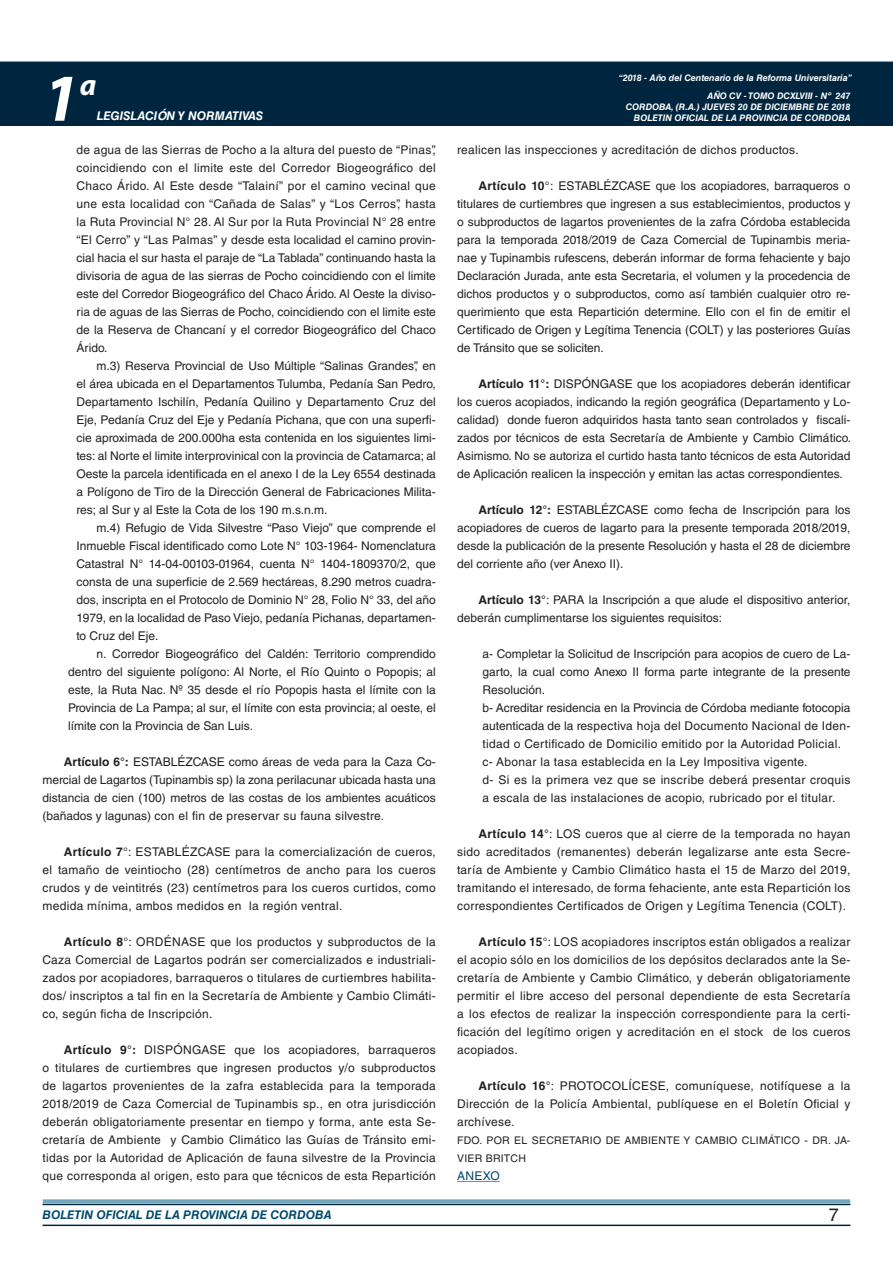
<style>
.page{position:relative;width:893px;height:1263px;background:#fff}
.page>*{position:absolute;margin:0;border:0;box-sizing:border-box;transform-origin:0 0}
.t1{font:italic 700 67.5px "Myriad Pro";color:#fff}
.t2{font:italic 700 30px "Myriad Pro";color:#fff}
.t3{font:18px "Helvetica LT Std";color:#231f20}
.TEXTO_BASE{font:12px/18px "Helvetica LT Std";letter-spacing:.01em;color:#231f20;text-align:justify}
.t4{font:italic 700 12px "Helvetica LT Std";color:#004b6c}
.t5{font:italic 700 12px "Helvetica LT Std";color:#fff}
.TEXTO_BASE-2{font:12px "Helvetica LT Std";letter-spacing:.025em;color:#004b6c}
.FIRMA{font:10.5px/18px "Helvetica LT Std";letter-spacing:.025em;color:#231f20}
.t6{font:italic 700 9px/10.8px "Helvetica LT Std";color:#fff;text-align:right}
.s1{font-weight:700}
</style>
<div class="page">
<div style="left:0;top:61px;width:893px;height:6px;background:#73a5b8"></div>
<div style="left:0;top:62px;width:893px;height:64px;background:#00263f"></div>
<hr style="left:43px;top:1224px;width:807px;height:2px;background:#00263f">
<div style="left:42px;top:1198px;width:809px;height:8px;background:#fff;opacity:.75"></div>
<hr style="left:457px;top:1181px;width:43px;height:1px;background:#5c93aa">
<h1 class="t1" style="left:43px;top:54px;width:38px">1</h1>
<h2 class="t2" style="left:80px;top:66px;width:18px">a</h2>
<p class="t5" style="left:97px;top:109px;width:168px">LEGISLACIÓN Y NORMATIVAS</p>
<p class="TEXTO_BASE" style="left:77px;top:141px;width:361px">de agua de las Sierras de Pocho a la altura del puesto de “Pinas”, coincidiendo con el limite este del Corredor Biogeográfico del Chaco Árido. Al Este desde “Talainí” por el camino vecinal que une esta localidad con “Cañada de Salas” y “Los Cerros”, hasta la Ruta Provincial N° 28. Al Sur por la Ruta Provincial N° 28 entre “El Cerro” y “Las Palmas” y desde esta localidad el camino provin&shy;cial hacia el sur hasta el paraje de “La Tablada” continuando hasta la divisoria de agua de las sierras de Pocho coincidiendo con el limite este del Corredor Biogeográfico del Chaco Árido. Al Oeste la diviso&shy;ria de aguas de las Sierras de Pocho, coincidiendo con el limite este de la Reserva de Chancaní y el corredor Biogeográfico del Chaco Árido.</p>
<p class="TEXTO_BASE" style="left:77px;top:357px;width:361px;text-indent:20px">m.3) Reserva Provincial de Uso Múltiple “Salinas Grandes”, en el área ubicada en el Departamentos Tulumba, Pedanía San Pedro, Departamento Ischilín, Pedanía Quilino y Departamento Cruz del Eje, Pedanía Cruz del Eje y Pedanía Pichana, que con una superfi&shy;cie aproximada de 200.000ha esta contenida en los siguientes limi&shy;tes: al Norte el limite interprovinical con la provincia de Catamarca; al Oeste la parcela identificada en el anexo I de la Ley 6554 destinada a Polígono de Tiro de la Dirección General de Fabricaciones Milita&shy;res; al Sur y al Este la Cota de los 190 m.s.n.m.</p>
<p class="TEXTO_BASE" style="left:77px;top:519px;width:361px;text-indent:20px">m.4) Refugio de Vida Silvestre “Paso Viejo” que comprende el Inmueble Fiscal identificado como Lote N° 103-1964- Nomenclatura Catastral N° 14-04-00103-01964, cuenta N° 1404-1809370/2, que consta de una superficie de 2.569 hectáreas, 8.290 metros cuadra&shy;dos, inscripta en el Protocolo de Dominio N° 28, Folio N° 33, del año 1979, en la localidad de Paso Viejo, pedanía Pichanas, departamen&shy;to Cruz del Eje.</p>
<p class="TEXTO_BASE" style="left:68px;top:645px;width:369px;text-indent:28px">n. Corredor Biogeográfico del Caldén: Territorio comprendido dentro del siguiente polígono: Al Norte, el Río Quinto o Popopis; al este, la Ruta Nac. Nº 35 desde el río Popopis hasta el límite con la Provincia de La Pampa; al sur, el límite con esta provincia; al oeste, el límite con la Provincia de San Luis.</p>
<p class="TEXTO_BASE" style="left:43px;top:753px;width:395px;text-indent:21px"><span class="s1">Artículo 6°:</span> ESTABLÉZCASE como áreas de veda para la Caza Co&shy;mercial de Lagartos (Tupinambis sp) la zona perilacunar ubicada hasta una distancia de cien (100) metros de las costas de los ambientes acuáticos (bañados y lagunas) con el fin de preservar su fauna silvestre.</p>
<p class="TEXTO_BASE" style="left:43px;top:843px;width:395px;text-indent:21px"><span class="s1">Artículo 7</span>°: ESTABLÉZCASE para la comercialización de cueros, el tamaño de veintiocho (28) centímetros de ancho para los cueros crudos y de veintitrés (23) centímetros para los cueros curtidos, como medida mínima, ambos medidos en la región ventral.</p>
<p class="TEXTO_BASE" style="left:43px;top:933px;width:395px;text-indent:21px"><span class="s1">Artículo 8</span>°: ORDÉNASE que los productos y subproductos de la Caza Comercial de Lagartos podrán ser comercializados e industriali&shy;zados por acopiadores, barraqueros o titulares de curtiembres habilita&shy;dos/ inscriptos a tal fin en la Secretaría de Ambiente y Cambio Climáti&shy;co, según ficha de Inscripción.</p>
<p class="TEXTO_BASE" style="left:43px;top:1041px;width:395px;text-indent:21px"><span class="s1">Artículo 9°:</span> DISPÓNGASE que los acopiadores, barraqueros o titulares de curtiembres que ingresen productos y/o subproductos de lagartos provenientes de la zafra establecida para la temporada 2018/2019 de Caza Comercial de Tupinambis sp., en otra jurisdicción deberán obligatoriamente presentar en tiempo y forma, ante esta Se&shy;cretaría de Ambiente y Cambio Climático las Guías de Tránsito emi&shy;tidas por la Autoridad de Aplicación de fauna silvestre de la Provincia que corresponda al origen, esto para que técnicos de esta Repartición</p>
<p class="t6" style="left:619px;top:72px;width:235px">“2018 - Año del Centenario de la Reforma Universitaria”</p>
<p class="t6" style="left:626px;top:91px;width:226px">AÑO CV - TOMO DCXLVIII - Nº 247<br>CORDOBA, (R.A.) JUEVES 20 DE DICIEMBRE DE 2018<br>BOLETIN OFICIAL DE LA PROVINCIA DE CORDOBA</p>
<p class="TEXTO_BASE" style="left:457px;top:141px;width:343px">realicen las inspecciones y acreditación de dichos productos.</p>
<p class="TEXTO_BASE" style="left:457px;top:177px;width:395px;text-indent:21px"><span class="s1">Artículo 10</span>°: ESTABLÉZCASE que los acopiadores, barraqueros o titulares de curtiembres que ingresen a sus establecimientos, productos y o subproductos de lagartos provenientes de la zafra Córdoba establecida para la temporada 2018/2019 de Caza Comercial de Tupinambis meria&shy;nae y Tupinambis rufescens, deberán informar de forma fehaciente y bajo Declaración Jurada, ante esta Secretaria, el volumen y la procedencia de dichos productos y o subproductos, como así también cualquier otro re&shy;querimiento que esta Repartición determine. Ello con el fin de emitir el Certificado de Origen y Legítima Tenencia (COLT) y las posteriores Guías de Tránsito que se soliciten.</p>
<p class="TEXTO_BASE" style="left:457px;top:375px;width:396px;text-indent:21px"><span class="s1">Artículo 11°:</span> DISPÓNGASE que los acopiadores deberán identificar los cueros acopiados, indicando la región geográfica (Departamento y Lo&shy;calidad) donde fueron adquiridos hasta tanto sean controlados y fiscali&shy;zados por técnicos de esta Secretaría de Ambiente y Cambio Climático.<br>Asimismo. No se autoriza el curtido hasta tanto técnicos de esta Autoridad de Aplicación realicen la inspección y emitan las actas correspondientes.</p>
<p class="TEXTO_BASE" style="left:457px;top:501px;width:395px;text-indent:21px"><span class="s1">Artículo 12°:</span> ESTABLÉZCASE como fecha de Inscripción para los acopiadores de cueros de lagarto para la presente temporada 2018/2019, desde la publicación de la presente Resolución y hasta el 28 de diciembre del corriente año (ver Anexo II).</p>
<p class="TEXTO_BASE" style="left:457px;top:591px;width:395px;text-indent:21px"><span class="s1">Artículo 13°</span>: PARA la Inscripción a que alude el dispositivo anterior, deberán cumplimentarse los siguientes requisitos:</p>
<p class="TEXTO_BASE" style="left:483px;top:645px;width:369px">a- Completar la Solicitud de Inscripción para acopios de cuero de La&shy;garto, la cual como Anexo II forma parte integrante de la presente Resolución.</p>
<p class="TEXTO_BASE" style="left:483px;top:699px;width:369px">b- Acreditar residencia en la Provincia de Córdoba mediante fotocopia autenticada de la respectiva hoja del Documento Nacional de Iden&shy;tidad o Certificado de Domicilio emitido por la Autoridad Policial.</p>
<p class="TEXTO_BASE" style="left:483px;top:753px;width:326px">c- Abonar la tasa establecida en la Ley Impositiva vigente.</p>
<p class="TEXTO_BASE" style="left:483px;top:771px;width:369px">d- Si es la primera vez que se inscribe deberá presentar croquis a escala de las instalaciones de acopio, rubricado por el titular.</p>
<p class="TEXTO_BASE" style="left:457px;top:825px;width:395px;text-indent:21px"><span class="s1">Artículo 14°</span>: LOS cueros que al cierre de la temporada no hayan sido acreditados (remanentes) deberán legalizarse ante esta Secre&shy;taría de Ambiente y Cambio Climático hasta el 15 de Marzo del 2019, tramitando el interesado, de forma fehaciente, ante esta Repartición los correspondientes Certificados de Origen y Legítima Tenencia (COLT).</p>
<p class="TEXTO_BASE" style="left:457px;top:933px;width:395px;text-indent:21px"><span class="s1">Artículo 15</span>°: LOS acopiadores inscriptos están obligados a realizar el acopio sólo en los domicilios de los depósitos declarados ante la Se&shy;cretaría de Ambiente y Cambio Climático, y deberán obligatoriamente permitir el libre acceso del personal dependiente de esta Secretaría a los efectos de realizar la inspección correspondiente para la certi&shy;ficación del legítimo origen y acreditación en el stock de los cueros acopiados.</p>
<p class="TEXTO_BASE" style="left:457px;top:1077px;width:395px;text-indent:21px"><span class="s1">Artículo 16°</span>: PROTOCOLÍCESE, comuníquese, notifíquese a la Dirección de la Policía Ambiental, publíquese en el Boletín Oficial y archívese.</p>
<p class="FIRMA" style="left:457px;top:1131px;width:395px">FDO. POR EL SECRETARIO DE AMBIENTE Y CAMBIO CLIMÁTICO - DR. JA-<br>VIER BRITCH</p>
<p class="TEXTO_BASE-2" style="left:457px;top:1169px;width:44px">ANEXO</p>
<p class="t4" style="left:43px;top:1208px;width:290px">BOLETIN OFICIAL DE LA PROVINCIA DE CORDOBA</p>
<h3 class="t3" style="left:829px;top:1204px;width:12px">7</h3>
</div>
